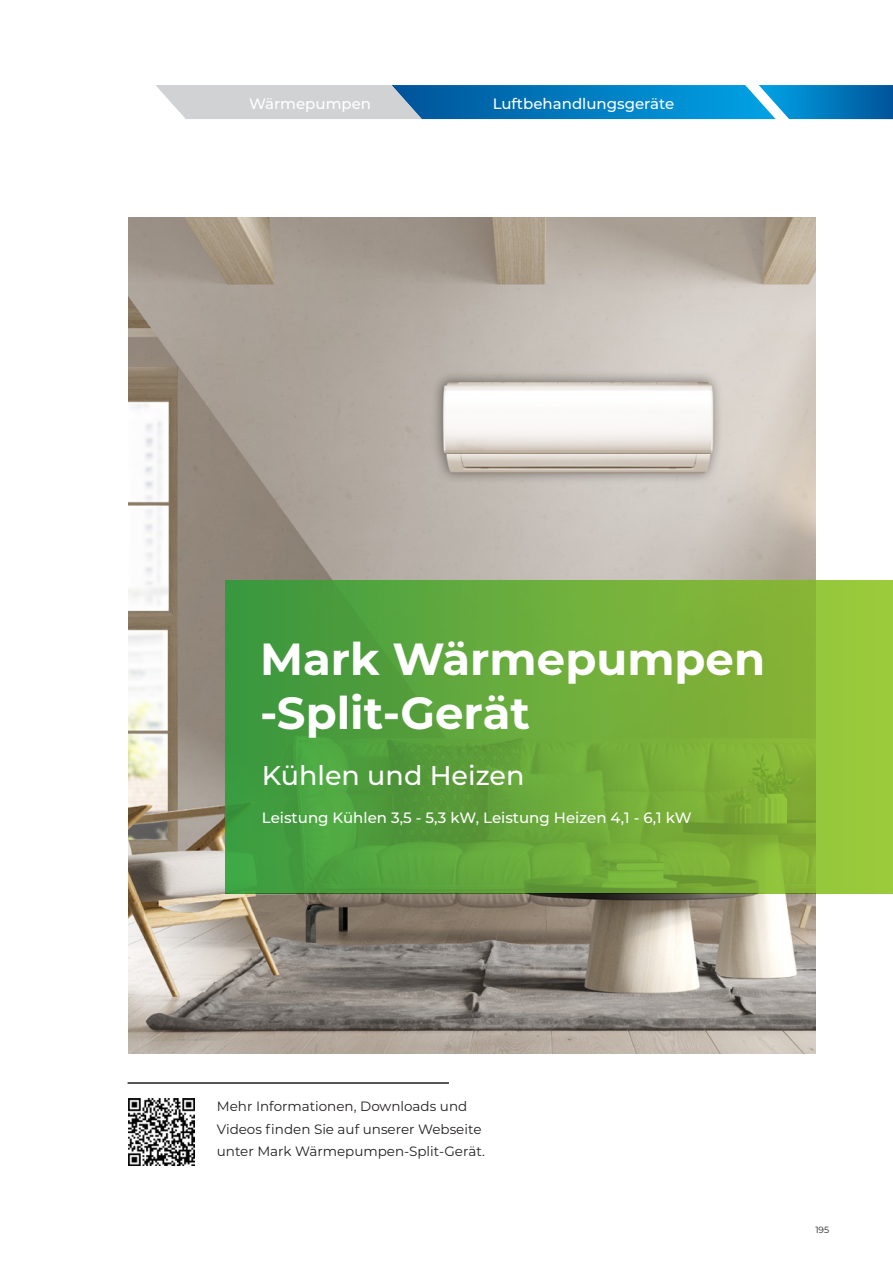
<style>
.page{position:relative;width:893px;height:1263px;background:#fff}
.page>*{position:absolute;margin:0;border:0;box-sizing:border-box;transform-origin:0 0}
.t1{font:700 45px/54px "Montserrat";color:#fff}
.t2{font:500 27px "Montserrat";color:#fff}
.t3{font:500 15px "Montserrat";color:#fff}
.t4{font:13.5px/22.5px "Montserrat";color:#231f20}
.t5{font:9px "Montserrat";color:#231f20}
</style>
<div class="page">
<svg style="left:156px;top:85px;width:737px;height:34px;background:#4d9bc8"></svg>
<img style="left:128px;top:218px;width:688px;height:836px">
<svg style="left:225px;top:580px;width:668px;height:313px;background:#6aab3b"></svg>
<hr style="left:128px;top:1082px;width:321px;height:2px;background:#231f20">
<img style="left:128px;top:1099px;width:67px;height:66px">
<p class="t3" style="left:249px;top:94px;width:124px">Wärmepumpen</p>
<p class="t3" style="left:493px;top:94px;width:183px">Luftbehandlungsgeräte</p>
<p class="t1" style="left:260px;top:630px;width:506px">Mark Wärmepumpen -Split-Gerät</p>
<p class="t2" style="left:262px;top:757px;width:264px">Kühlen und Heizen</p>
<p class="t3" style="left:262px;top:807px;width:431px">Leistung Kühlen 3,5 - 5,3 kW, Leistung Heizen 4,1 - 6,1 kW</p>
<p class="t4" style="left:217px;top:1095px;width:269px">Mehr Informationen, Downloads und<br>Videos finden Sie auf unserer Webseite unter Mark Wärmepumpen-Split-Gerät.</p>
<p class="t5" style="left:815px;top:1224px;width:15px">195</p>
</div>
